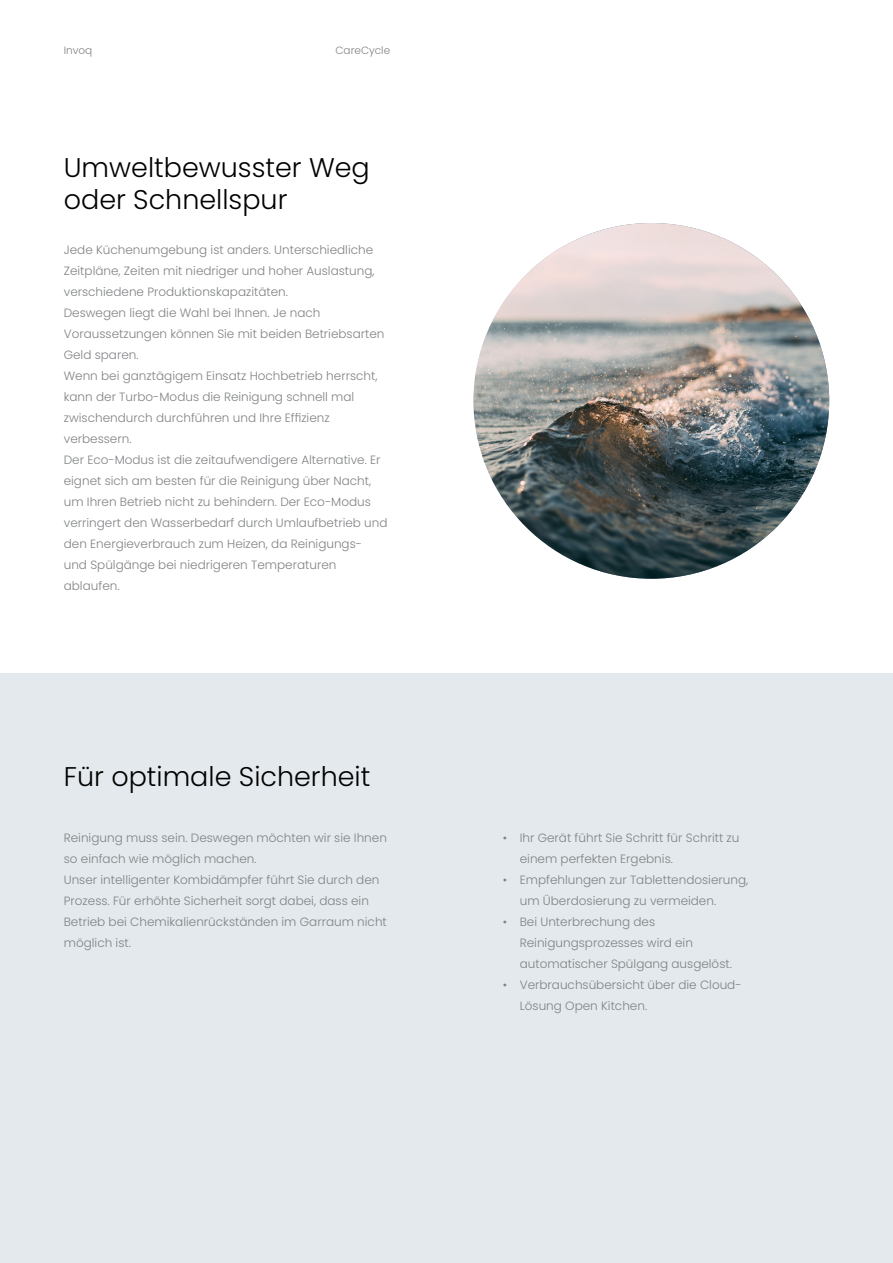
<style>
.page{position:relative;width:893px;height:1263px;background:#fff}
.page>*{position:absolute;margin:0;border:0;box-sizing:border-box;transform-origin:0 0}
.Manchet{font:300 27px "Poppins";color:#000}
.Brødtekst{font:300 12px/21px "Poppins";color:#808285}
.t1{font:300 10.5px "Poppins";color:#808285}
</style>
<div class="page">
<div style="left:0;top:674px;width:893px;height:589px;background:#e3e9ec"></div>
<img style="left:473px;top:223px;width:356px;height:356px;border-radius:178px">
<p class="t1" style="left:64px;top:44px;width:30px">Invoq</p>
<p class="t1" style="left:335px;top:44px;width:56px">CareCycle</p>
<p class="Manchet" style="left:64px;top:152px;width:308px">Umweltbewusster Weg</p>
<p class="Manchet" style="left:64px;top:184px;width:225px">oder Schnellspur</p>
<p class="Brødtekst" style="left:64px;top:239px;width:312px;text-align:justify">Jede Küchenumgebung ist anders. Unterschiedliche Zeitpläne, Zeiten mit niedriger und hoher Auslastung, verschiedene Produktionskapazitäten.</p>
<p class="Brødtekst" style="left:64px;top:302px;width:322px">Deswegen liegt die Wahl bei Ihnen. Je nach<br>Voraussetzungen können Sie mit beiden Betriebsarten<br>Geld sparen.</p>
<p class="Brødtekst" style="left:64px;top:365px;width:315px">Wenn bei ganztägigem Einsatz Hochbetrieb herrscht, kann der Turbo-Modus die Reinigung schnell mal zwischendurch durchführen und Ihre Effizienz verbessern.</p>
<p class="Brødtekst" style="left:64px;top:449px;width:325px">Der Eco-Modus ist die zeitaufwendigere Alternative. Er eignet sich am besten für die Reinigung über Nacht, um Ihren Betrieb nicht zu behindern. Der Eco-Modus verringert den Wasserbedarf durch Umlaufbetrieb und den Energieverbrauch zum Heizen, da Reinigungs&shy;und Spülgänge bei niedrigeren Temperaturen ablaufen.</p>
<p class="Manchet" style="left:64px;top:761px;width:308px">Für optimale Sicherheit</p>
<p class="Brødtekst" style="left:64px;top:827px;width:325px">Reinigung muss sein. Deswegen möchten wir sie Ihnen so einfach wie möglich machen.</p>
<p class="Brødtekst" style="left:64px;top:869px;width:325px">Unser intelligenter Kombidämpfer führt Sie durch den Prozess. Für erhöhte Sicherheit sorgt dabei, dass ein Betrieb bei Chemikalienrückständen im Garraum nicht möglich ist.</p>
<p class="Brødtekst" style="left:520px;top:827px;width:221px;text-indent:-17px">• Ihr Gerät führt Sie Schritt für Schritt zu einem perfekten Ergebnis.</p>
<p class="Brødtekst" style="left:520px;top:869px;width:230px;text-indent:-17px">• Empfehlungen zur Tablettendosierung, um Überdosierung zu vermeiden.</p>
<p class="Brødtekst" style="left:520px;top:911px;width:214px;text-indent:-17px">• Bei Unterbrechung des<br>Reinigungsprozesses wird ein automatischer Spülgang ausgelöst.</p>
<p class="Brødtekst" style="left:520px;top:974px;width:223px;text-indent:-17px">• Verbrauchsübersicht über die Cloud-<br>Lösung Open Kitchen.</p>
</div>
